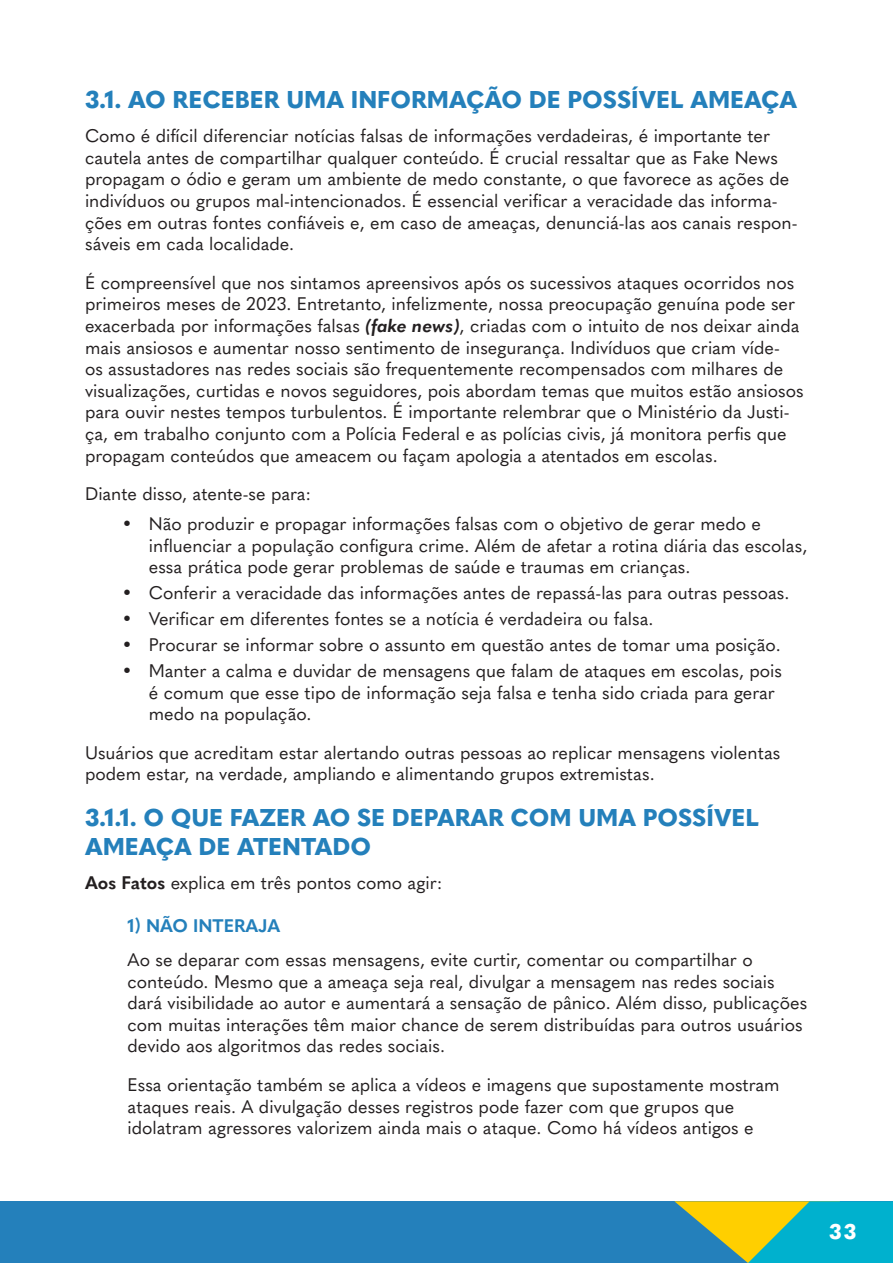
<style>
.page{position:relative;width:893px;height:1263px;background:#fff}
.page>*{position:absolute;margin:0;border:0;box-sizing:border-box;transform-origin:0 0}
.subtítulo__corrigido{font:800 24px/28.8px "Quasimoda";color:#2480bb}
.t1{font:800 21px "Quasimoda";color:#fff}
.corpo_de_texto{font:18px/21.6px "Quasimoda";color:#231f20}
.lista_suspensa{font:700 18px "Quasimoda";color:#2480bb}
.s1{font-weight:700;font-style:italic}
.s2{font-weight:700}
</style>
<div class="page">
<div style="left:0;top:1201px;width:893px;height:62px;background:#2480bb"></div>
<svg style="left:674px;top:1201px;width:219px;height:62px"></svg>
<p class="subtítulo__corrigido" style="left:85px;top:83px;width:714px">3.1. AO RECEBER UMA INFORMAÇÃO DE POSSÍVEL AMEAÇA</p>
<p class="corpo_de_texto" style="left:85px;top:124px;width:714px">Como é difícil diferenciar notícias falsas de informações verdadeiras, é importante ter cautela antes de compartilhar qualquer conteúdo. É crucial ressaltar que as Fake News propagam o ódio e geram um ambiente de medo constante, o que favorece as ações de indivíduos ou grupos mal-intencionados. É essencial verificar a veracidade das informa&shy;ções em outras fontes confiáveis e, em caso de ameaças, denunciá-las aos canais respon&shy;sáveis em cada localidade.</p>
<p class="corpo_de_texto" style="left:85px;top:270px;width:720px">É compreensível que nos sintamos apreensivos após os sucessivos ataques ocorridos nos primeiros meses de 2023. Entretanto, infelizmente, nossa preocupação genuína pode ser exacerbada por informações falsas <span class="s1">(fake news)</span>, criadas com o intuito de nos deixar ainda mais ansiosos e aumentar nosso sentimento de insegurança. Indivíduos que criam víde-<br>os assustadores nas redes sociais são frequentemente recompensados com milhares de visualizações, curtidas e novos seguidores, pois abordam temas que muitos estão ansiosos para ouvir nestes tempos turbulentos. É importante relembrar que o Ministério da Justi&shy;ça, em trabalho conjunto com a Polícia Federal e as polícias civis, já monitora perfis que propagam conteúdos que ameacem ou façam apologia a atentados em escolas.</p>
<p class="corpo_de_texto" style="left:85px;top:482px;width:228px">Diante disso, atente-se para:</p>
<p class="corpo_de_texto" style="left:149px;top:512px;width:660px;text-indent:-27px">• Não produzir e propagar informações falsas com o objetivo de gerar medo e influenciar a população configura crime. Além de afetar a rotina diária das escolas, essa prática pode gerar problemas de saúde e traumas em crianças.</p>
<p class="corpo_de_texto" style="left:122px;top:581px;width:669px">• Conferir a veracidade das informações antes de repassá-las para outras pessoas.</p>
<p class="corpo_de_texto" style="left:122px;top:607px;width:533px">• Verificar em diferentes fontes se a notícia é verdadeira ou falsa.</p>
<p class="corpo_de_texto" style="left:122px;top:633px;width:660px">• Procurar se informar sobre o assunto em questão antes de tomar uma posição.</p>
<p class="corpo_de_texto" style="left:149px;top:658px;width:635px;text-indent:-27px">• Manter a calma e duvidar de mensagens que falam de ataques em escolas, pois é comum que esse tipo de informação seja falsa e tenha sido criada para gerar medo na população.</p>
<p class="corpo_de_texto" style="left:85px;top:740px;width:697px">Usuários que acreditam estar alertando outras pessoas ao replicar mensagens violentas podem estar, na verdade, ampliando e alimentando grupos extremistas.</p>
<p class="subtítulo__corrigido" style="left:85px;top:802px;width:675px">3.1.1. O QUE FAZER AO SE DEPARAR COM UMA POSSÍVEL<br>AMEAÇA DE ATENTADO</p>
<p class="corpo_de_texto" style="left:85px;top:871px;width:359px"><span class="s2">Aos Fatos</span> explica em três pontos como agir:</p>
<p class="lista_suspensa" style="left:128px;top:911px;width:154px">1) NÃO INTERAJA</p>
<p class="corpo_de_texto" style="left:128px;top:947px;width:681px">Ao se deparar com essas mensagens, evite curtir, comentar ou compartilhar o conteúdo. Mesmo que a ameaça seja real, divulgar a mensagem nas redes sociais dará visibilidade ao autor e aumentará a sensação de pânico. Além disso, publicações com muitas interações têm maior chance de serem distribuídas para outros usuários devido aos algoritmos das redes sociais.</p>
<p class="corpo_de_texto" style="left:128px;top:1072px;width:654px">Essa orientação também se aplica a vídeos e imagens que supostamente mostram ataques reais. A divulgação desses registros pode fazer com que grupos que idolatram agressores valorizem ainda mais o ataque. Como há vídeos antigos e</p>
<p class="t1" style="left:829px;top:1215px;width:29px">33</p>
</div>
